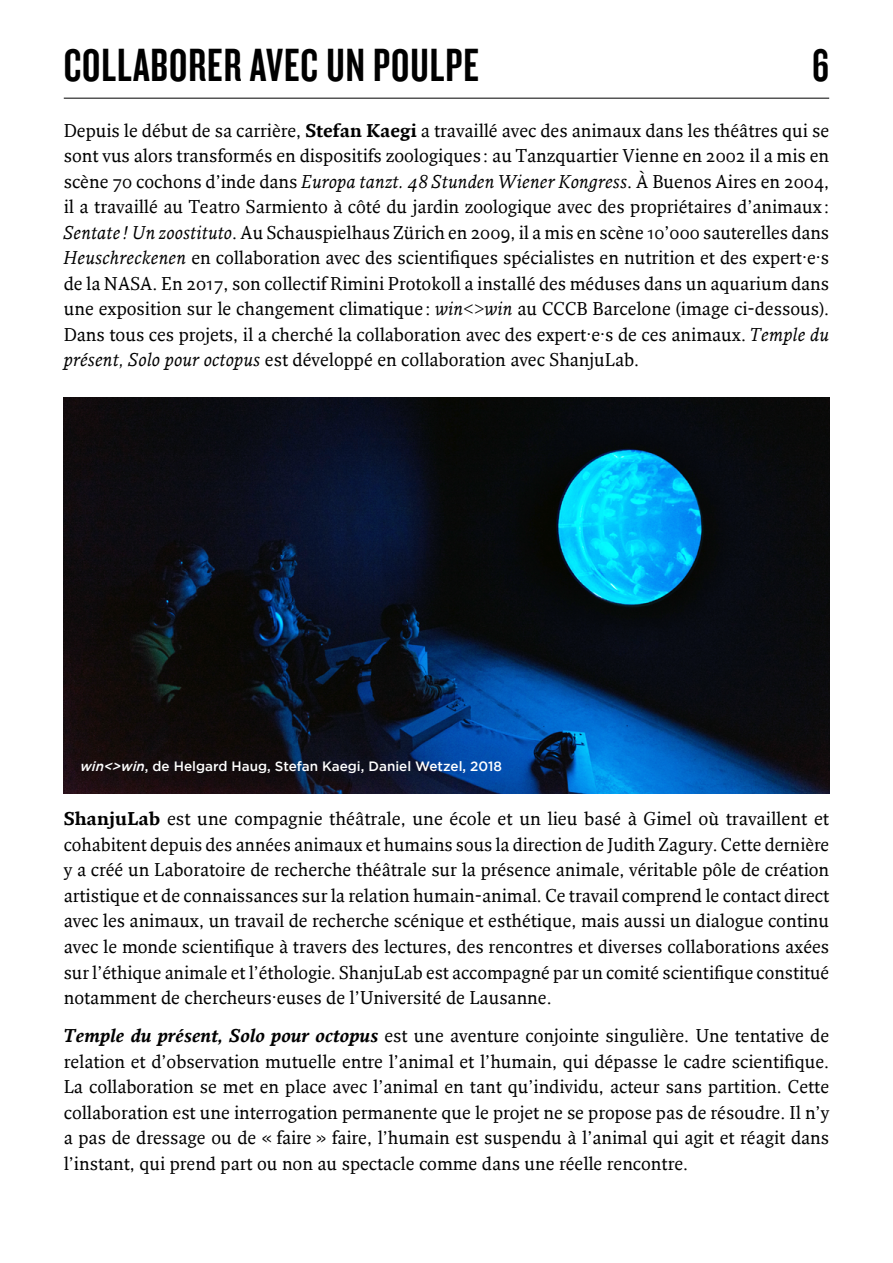
<style>
.page{position:relative;width:893px;height:1263px;background:#fff}
.page>*{position:absolute;margin:0;border:0;box-sizing:border-box;transform-origin:0 0}
.t1{font:48px "Knockout 48 Featherweight";letter-spacing:.02em;color:#000}
.t2{font:18px/25.5px "Fresco";color:#000;text-align:justify}
.t3{font:500 13.5px "Gotham";color:#fff}
.s1{font-weight:700}
.s2{font-style:italic}
.s3{font-weight:700;font-style:italic}
</style>
<div class="page">
<hr style="left:64px;top:98px;width:765px;height:1px;background:#000">
<img style="left:64px;top:398px;width:765px;height:395px">
<h1 class="t1" style="left:64px;top:36px;width:417px">COLLABORER AVEC UN POULPE</h1>
<h1 class="t1" style="left:812px;top:36px;width:18px">6</h1>
<p class="t2" style="left:64px;top:117px;width:767px">Depuis le début de sa carrière, <span class="s1">Stefan Kaegi</span> a travaillé avec des animaux dans les théâtres qui se sont vus alors transformés en dispositifs zoologiques : au Tanzquartier Vienne en 2002 il a mis en scène 70 cochons d’inde dans <span class="s2">Europa tanzt. 48 Stunden Wiener Kongress</span>. À Buenos Aires en 2004, il a travaillé au Teatro Sarmiento à côté du jardin zoologique avec des propriétaires d’animaux:<br><span class="s2">Sentate ! Un zoostituto</span>. Au Schauspielhaus Zürich en 2009, il a mis en scène 10’000 sauterelles dans <span class="s2">Heuschreckenen</span> en collaboration avec des scientifiques spécialistes en nutrition et des expert·e·s de la NASA. En 2017, son collectif Rimini Protokoll a installé des méduses dans un aquarium dans une exposition sur le changement climatique : <span class="s2">win&lt;&gt;win</span> au CCCB Barcelone (image ci-dessous).<br>Dans tous ces projets, il a cherché la collaboration avec des expert·e·s de ces animaux. <span class="s2">Temple du présent, Solo pour octopus</span> est développé en collaboration avec ShanjuLab.</p>
<p class="t3" style="left:80px;top:757px;width:423px"><span class="s2">win&lt;&gt;win</span>, de Helgard Haug, Stefan Kaegi, Daniel Wetzel, 2018</p>
<p class="t2" style="left:64px;top:806px;width:767px"><span class="s1">ShanjuLab</span> est une compagnie théâtrale, une école et un lieu basé à Gimel où travaillent et cohabitent depuis des années animaux et humains sous la direction de Judith Zagury. Cette dernière y a créé un Laboratoire de recherche théâtrale sur la présence animale, véritable pôle de création artistique et de connaissances sur la relation humain-animal. Ce travail comprend le contact direct avec les animaux, un travail de recherche scénique et esthétique, mais aussi un dialogue continu avec le monde scientifique à travers des lectures, des rencontres et diverses collaborations axées sur l’éthique animale et l’éthologie. ShanjuLab est accompagné par un comité scientifique constitué notamment de chercheurs·euses de l’Université de Lausanne.</p>
<p class="t2" style="left:64px;top:1022px;width:767px"><span class="s3">Temple du présent, Solo pour octopus</span> est une aventure conjointe singulière. Une tentative de relation et d’observation mutuelle entre l’animal et l’humain, qui dépasse le cadre scientifique.<br>La collaboration se met en place avec l’animal en tant qu’individu, acteur sans partition. Cette collaboration est une interrogation permanente que le projet ne se propose pas de résoudre. Il n’y a pas de dressage ou de « faire » faire, l’humain est suspendu à l’animal qui agit et réagit dans l’instant, qui prend part ou non au spectacle comme dans une réelle rencontre.</p>
</div>
